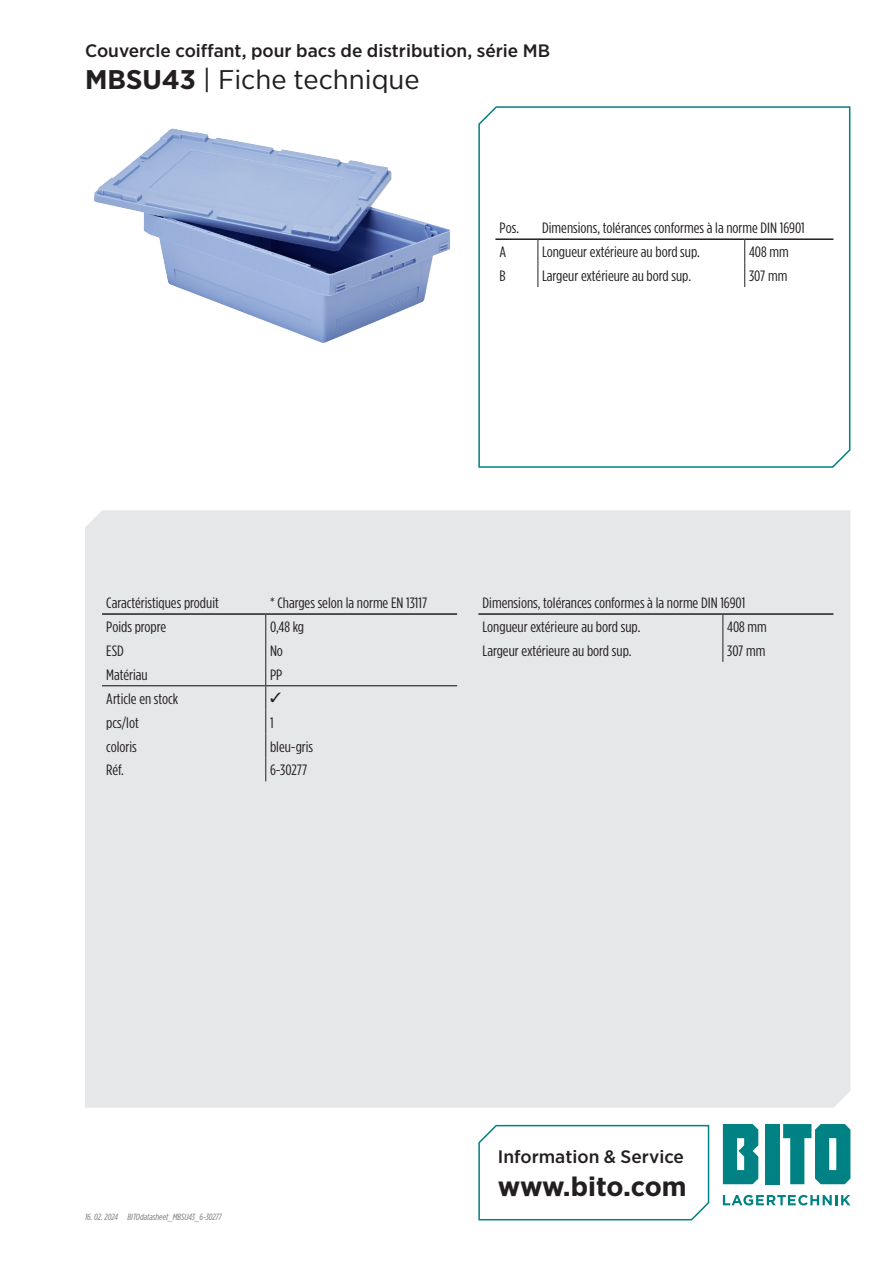
<style>
.page{position:relative;width:893px;height:1263px;background:#fff}
.page>*{position:absolute;margin:0;border:0;box-sizing:border-box;transform-origin:0 0}
.Datenblatt_Überschri{font:27px "Gotham Narrow";color:#231f20;scale:1.1 1}
.t1{font:700 27px "Gotham Narrow";letter-spacing:-.015em;color:#231f20;scale:1.1 1}
.Datenblatt_Überschri-2{font:500 18px "Gotham Narrow";color:#231f20;scale:1.1 1}
.t2{font:15px "Gotham Condensed";color:#231f20;scale:1.1 1}
.Dateiname{font:italic 9px "Gotham Condensed";letter-spacing:-.005em;color:#76787b;scale:1.1 1}
.s1{font-weight:700}
</style>
<div class="page">
<div style="left:85px;top:510px;width:765px;height:598px;background:#e6e7e9"></div>
<svg style="left:723px;top:1195px;width:127px;height:10px"></svg>
<div style="left:765px;top:1124px;width:15px;height:60px;background:#008183"></div>
<svg style="left:723px;top:1124px;width:35px;height:60px"></svg>
<svg style="left:783px;top:1124px;width:67px;height:60px"></svg>
<svg style="left:478px;top:1124px;width:232px;height:97px"></svg>
<svg style="left:478px;top:106px;width:373px;height:362px"></svg>
<hr style="left:102px;top:613px;width:164px;height:2px;background:#231f20">
<hr style="left:266px;top:613px;width:191px;height:2px;background:#231f20">
<hr style="left:102px;top:685px;width:164px;height:1px;background:#231f20">
<hr style="left:266px;top:685px;width:191px;height:1px;background:#231f20">
<hr style="left:478px;top:613px;width:245px;height:2px;background:#231f20">
<hr style="left:723px;top:613px;width:110px;height:2px;background:#231f20">
<svg style="left:722px;top:615px;width:1px;height:47px"></svg>
<img style="left:94px;top:128px;width:356px;height:215px">
<hr style="left:495px;top:238px;width:43px;height:2px;background:#231f20">
<hr style="left:538px;top:238px;width:207px;height:2px;background:#231f20">
<hr style="left:745px;top:238px;width:88px;height:2px;background:#231f20">
<svg style="left:537px;top:240px;width:1px;height:47px"></svg>
<svg style="left:744px;top:240px;width:1px;height:47px"></svg>
<svg style="left:265px;top:615px;width:16px;height:166px"></svg>
<p class="Datenblatt_Überschri-2" style="left:85px;top:39px;width:424px">Couvercle coiffant, pour bacs de distribution, série MB</p>
<p class="Datenblatt_Überschri" style="left:85px;top:63px;width:306px"><span class="s1">MBSU43</span> | Fiche technique</p>
<p class="t2" style="left:500px;top:219px;width:19px">Pos.</p>
<p class="t2" style="left:542px;top:219px;width:240px">Dimensions, tolérances conformes à la norme DIN 16901</p>
<p class="t2" style="left:500px;top:243px;width:8px">A</p>
<p class="t2" style="left:542px;top:243px;width:145px">Longueur extérieure au bord sup.</p>
<p class="t2" style="left:749px;top:243px;width:38px">408 mm</p>
<p class="t2" style="left:500px;top:267px;width:7px">B</p>
<p class="t2" style="left:542px;top:267px;width:137px">Largeur extérieure au bord sup.</p>
<p class="t2" style="left:749px;top:267px;width:36px">307 mm</p>
<p class="t2" style="left:106px;top:594px;width:104px">Caractéristiques produit</p>
<p class="t2" style="left:270px;top:594px;width:144px">* Charges selon la norme EN 13117</p>
<p class="t2" style="left:106px;top:618px;width:56px">Poids propre</p>
<p class="t2" style="left:270px;top:618px;width:33px">0,48 kg</p>
<p class="t2" style="left:106px;top:642px;width:17px">ESD</p>
<p class="t2" style="left:270px;top:642px;width:13px">No</p>
<p class="t2" style="left:106px;top:666px;width:39px">Matériau</p>
<p class="t2" style="left:270px;top:666px;width:13px">PP</p>
<p class="t2" style="left:106px;top:690px;width:67px">Article en stock</p>
<p class="t2" style="left:106px;top:714px;width:31px">pcs/lot</p>
<p class="t2" style="left:270px;top:714px;width:5px">1</p>
<p class="t2" style="left:106px;top:738px;width:29px">coloris</p>
<p class="t2" style="left:270px;top:738px;width:41px">bleu-gris</p>
<p class="t2" style="left:106px;top:762px;width:18px">Réf.</p>
<p class="t2" style="left:270px;top:762px;width:35px">6-30277</p>
<p class="t2" style="left:483px;top:594px;width:240px">Dimensions, tolérances conformes à la norme DIN 16901</p>
<p class="t2" style="left:483px;top:618px;width:145px">Longueur extérieure au bord sup.</p>
<p class="t2" style="left:727px;top:618px;width:38px">408 mm</p>
<p class="t2" style="left:483px;top:642px;width:137px">Largeur extérieure au bord sup.</p>
<p class="t2" style="left:727px;top:642px;width:36px">307 mm</p>
<p class="Dateiname" style="left:85px;top:1212px;width:31px">16. 02. 2024</p>
<p class="Dateiname" style="left:128px;top:1212px;width:87px">BITOdatasheet_MBSU43_6-30277</p>
<p class="Datenblatt_Überschri-2" style="left:498px;top:1145px;width:171px">Information &amp; Service</p>
<h1 class="t1" style="left:498px;top:1169px;width:173px">www.bito.com</h1>
</div>
